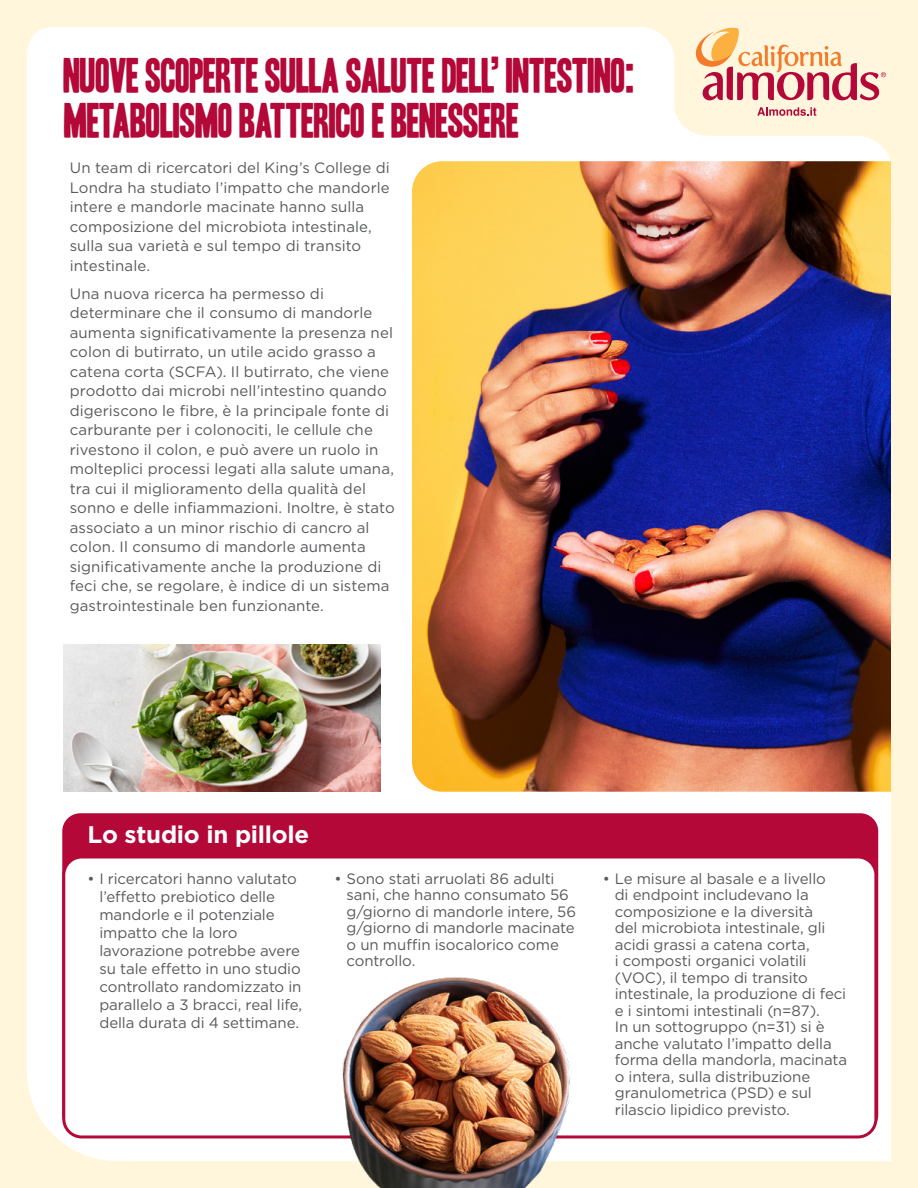
<style>
.page{position:relative;width:918px;height:1188px;background:#fff6dc}
.page>*{position:absolute;margin:0;border:0;box-sizing:border-box;transform-origin:0 0}
.t1{font:42px/45px "Headline One HPLHS";letter-spacing:-.02em;color:#b30838}
.t2{font:700 24px "Gotham";letter-spacing:-.01em;color:#fff}
.t3{font:15px/19.5px "Gotham";color:#58595b}
</style>
<div class="page">
<div style="left:27px;top:27px;width:864px;height:1134px;background:#fff"></div>
<img style="left:412px;top:161px;width:479px;height:631px">
<div style="left:62px;top:813px;width:816px;height:320px;background:#b30838;border-radius:18px"></div>
<div style="left:64px;top:857px;width:812px;height:280px;background:#fff;border-radius:18px"></div>
<div style="left:62px;top:855px;width:815px;height:283px;border:3px solid #b30838;border-radius:18px"></div>
<img style="left:231px;top:977px;width:367px;height:211px">
<img style="left:64px;top:644px;width:316px;height:148px">
<div style="left:696px;top:12px;width:191px;height:116px;background:#fff6dd"></div>
<svg style="left:693px;top:27px;width:193px;height:89px"></svg>
<h1 class="t1" style="left:64px;top:54px;width:572px">NUOVE SCOPERTE SULLA SALUTE DELL’ INTESTINO:<br>METABOLISMO BATTERICO E BENESSERE</h1>
<p class="t3" style="left:70px;top:158px;width:321px">Un team di ricercatori del King’s College di Londra ha studiato l’impatto che mandorle intere e mandorle macinate hanno sulla composizione del microbiota intestinale, sulla sua varietà e sul tempo di transito intestinale.</p>
<p class="t3" style="left:70px;top:283px;width:326px">Una nuova ricerca ha permesso di determinare che il consumo di mandorle aumenta significativamente la presenza nel colon di butirrato, un utile acido grasso a catena corta (SCFA). Il butirrato, che viene prodotto dai microbi nell’intestino quando digeriscono le fibre, è la principale fonte di carburante per i colonociti, le cellule che rivestono il colon, e può avere un ruolo in molteplici processi legati alla salute umana, tra cui il miglioramento della qualità del sonno e delle infiammazioni. Inoltre, è stato associato a un minor rischio di cancro al colon. Il consumo di mandorle aumenta significativamente anche la produzione di feci che, se regolare, è indice di un sistema gastrointestinale ben funzionante.</p>
<h2 class="t2" style="left:88px;top:819px;width:223px">Lo studio in pillole</h2>
<p class="t3" style="left:99px;top:869px;width:204px;line-height:18px;text-indent:-12px">• I ricercatori hanno valutato l’effetto prebiotico delle mandorle e il potenziale impatto che la loro lavorazione potrebbe avere su tale effetto in uno studio controllato randomizzato in parallelo a 3 bracci, real life, della durata di 4 settimane.</p>
<p class="t3" style="left:335px;top:869px;width:221px">• Sono stati arruolati 86 adulti</p>
<p class="t3" style="left:603px;top:869px;width:225px">• Le misure al basale e a livello</p>
<p class="t3" style="left:347px;top:887px;width:231px;line-height:16.5px">sani, che hanno consumato 56 g/giorno di mandorle intere, 56 g/giorno di mandorle macinate o un muffin isocalorico come controllo.</p>
<p class="t3" style="left:615px;top:887px;width:234px;line-height:16.5px">di endpoint includevano la composizione e la diversità<br>del microbiota intestinale, gli acidi grassi a catena corta,<br>i composti organici volatili (VOC), il tempo di transito intestinale, la produzione di feci e i sintomi intestinali (n=87).<br>In un sottogruppo (n=31) si è anche valutato l’impatto della forma della mandorla, macinata o intera, sulla distribuzione granulometrica (PSD) e sul rilascio lipidico previsto.</p>
</div>
